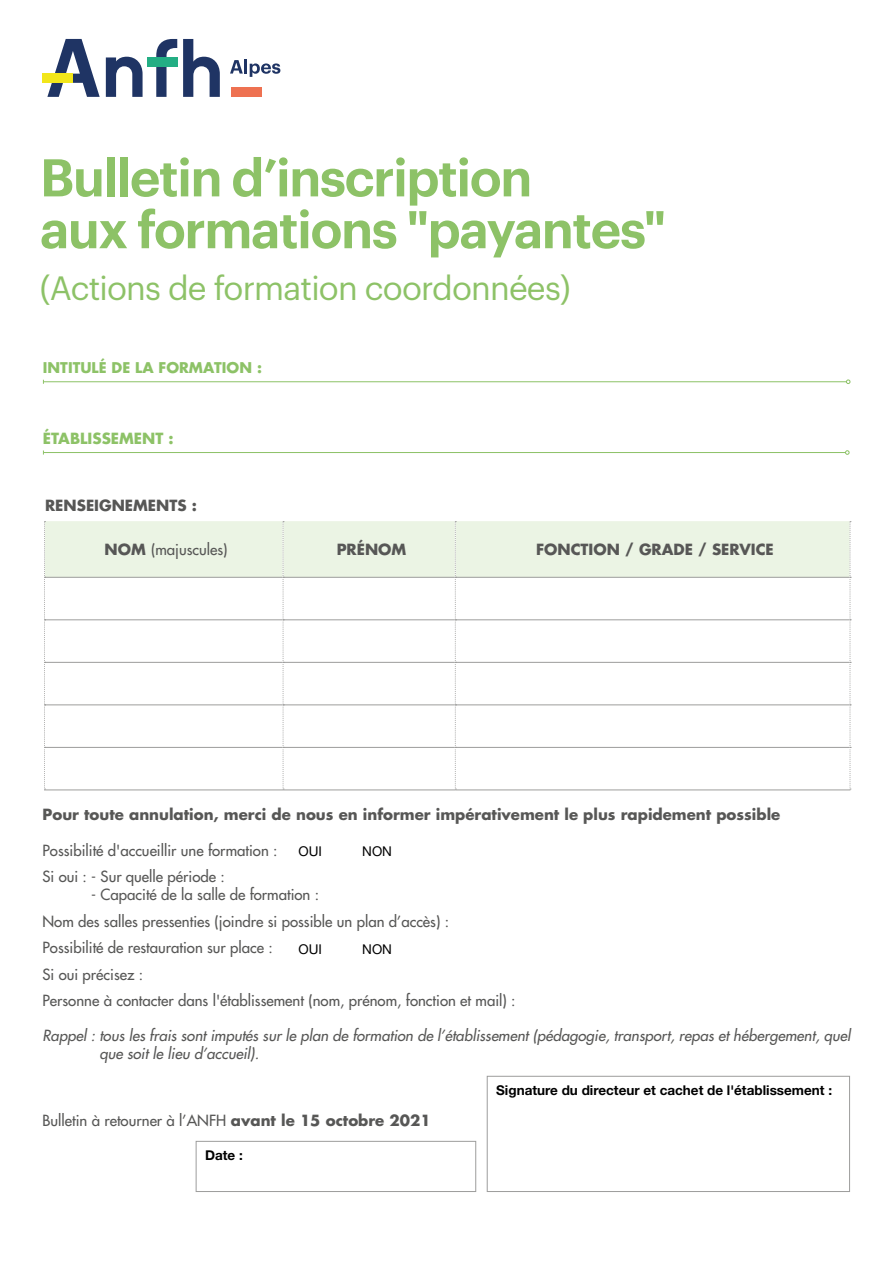
<style>
.page{position:relative;width:893px;height:1263px;background:#fff}
.page>*{position:absolute;margin:0;border:0;box-sizing:border-box;transform-origin:0 0}
.t1{font:600 51.9px/51.9px "Graphik";letter-spacing:-.025em;color:#8dc267}
.t2{font:33px "Graphik";letter-spacing:-.025em;color:#8dc267}
.t3{font:500 15px/26.5px "Futura Std";color:#575756}
.t4{font:italic 500 15px/18px "Futura Std";color:#575756}
.t5{font:700 15px "Futura Std";color:#575756}
.t6{font:700 15px "Futura Std";color:#8dc267}
.t7{font:700 14.4px "Futura Std";color:#8dc267}
.t8{font:700 13.5px "Helvetica Neue LT Std";color:#000}
.t9{font:13.5px "Helvetica Neue LT Std";color:#000}
.s1{font-weight:700}
</style>
<div class="page">
<div style="left:196px;top:1141px;width:280px;height:51px;border:1px solid #9d9d9c"></div>
<div style="left:487px;top:1076px;width:363px;height:116px;border:1px solid #9d9d9c"></div>
<div style="left:45px;top:521px;width:804px;height:56px;background:#ebf4e4"></div>
<hr style="left:456px;top:577px;width:393px;height:1px;background:#9d9d9c">
<hr style="left:456px;top:619px;width:393px;height:1px;background:#9d9d9c">
<hr style="left:456px;top:662px;width:393px;height:1px;background:#9d9d9c">
<hr style="left:456px;top:704px;width:393px;height:1px;background:#9d9d9c">
<hr style="left:456px;top:747px;width:393px;height:1px;background:#9d9d9c">
<hr style="left:455px;top:789px;width:395px;height:1px;background:#9d9d9c">
<hr style="left:45px;top:577px;width:238px;height:1px;background:#9d9d9c">
<hr style="left:283px;top:577px;width:172px;height:1px;background:#9d9d9c">
<hr style="left:45px;top:619px;width:238px;height:1px;background:#9d9d9c">
<hr style="left:283px;top:619px;width:172px;height:1px;background:#9d9d9c">
<hr style="left:45px;top:662px;width:238px;height:1px;background:#9d9d9c">
<hr style="left:283px;top:662px;width:172px;height:1px;background:#9d9d9c">
<hr style="left:45px;top:704px;width:238px;height:1px;background:#9d9d9c">
<hr style="left:283px;top:704px;width:172px;height:1px;background:#9d9d9c">
<hr style="left:45px;top:747px;width:238px;height:1px;background:#9d9d9c">
<hr style="left:283px;top:747px;width:172px;height:1px;background:#9d9d9c">
<hr style="left:44px;top:789px;width:239px;height:1px;background:#9d9d9c">
<hr style="left:283px;top:789px;width:172px;height:1px;background:#9d9d9c">
<svg style="left:44px;top:521px;width:1px;height:268px"></svg>
<svg style="left:283px;top:521px;width:1px;height:268px"></svg>
<svg style="left:455px;top:521px;width:1px;height:268px"></svg>
<svg style="left:849px;top:521px;width:2px;height:268px"></svg>
<hr style="left:43px;top:452px;width:802px;height:1px;background:#8dc267">
<svg style="left:845px;top:450px;width:4px;height:5px"></svg>
<hr style="left:43px;top:381px;width:803px;height:1px;background:#8dc267">
<svg style="left:846px;top:379px;width:4px;height:5px"></svg>
<svg style="left:106px;top:57px;width:37px;height:40px"></svg>
<svg style="left:183px;top:39px;width:37px;height:58px"></svg>
<svg style="left:47px;top:39px;width:53px;height:58px"></svg>
<svg style="left:156px;top:39px;width:21px;height:58px"></svg>
<svg style="left:230px;top:60px;width:13px;height:14px"></svg>
<hr style="left:244px;top:59px;width:3px;height:15px;background:#1f3464">
<svg style="left:250px;top:63px;width:30px;height:14px"></svg>
<div style="left:231px;top:88px;width:31px;height:9px;background:#ee7151"></div>
<div style="left:43px;top:74px;width:30px;height:9px;background:#f2e61a"></div>
<div style="left:147px;top:57px;width:30px;height:10px;background:#23ae84"></div>
<h1 class="t1" style="left:40px;top:147px;width:628px">Bulletin d’inscription<br>aux formations "payantes"</h1>
<h2 class="t2" style="left:40px;top:263px;width:532px">(Actions de formation coordonnées)</h2>
<p class="t7" style="left:43px;top:358px;width:221px">INTITULÉ DE LA FORMATION :</p>
<p class="t6" style="left:43px;top:428px;width:132px">ÉTABLISSEMENT :</p>
<p class="t5" style="left:45px;top:495px;width:153px">RENSEIGNEMENTS :</p>
<p class="t3" style="left:105px;top:536px;width:124px"><span class="s1">NOM</span> (majuscules)</p>
<p class="t5" style="left:337px;top:540px;width:71px">PRÉNOM</p>
<p class="t5" style="left:536px;top:540px;width:239px">FONCTION / GRADE / SERVICE</p>
<p class="t5" style="left:43px;top:804px;width:739px">Pour toute annulation, merci de nous en informer impérativement le plus rapidement possible</p>
<p class="t3" style="left:43px;top:837px;width:237px">Possibilité d'accueillir une formation :<br>Si oui : - Sur quelle période :</p>
<p class="t3" style="left:43px;top:881px;width:475px;text-indent:49px">- Capacité de la salle de formation :<br>Nom des salles pressenties (joindre si possible un plan d’accès) :<br>Possibilité de restauration sur place :<br>Si oui précisez :<br>Personne à contacter dans l'établissement (nom, prénom, fonction et mail) :</p>
<p class="t4" style="left:99px;top:1027px;width:753px;text-indent:-57px">Rappel : tous les frais sont imputés sur le plan de formation de l’établissement (pédagogie, transport, repas et hébergement, quel que soit le lieu d’accueil).</p>
<p class="t9" style="left:298px;top:844px;width:25px">OUI</p>
<p class="t9" style="left:362px;top:844px;width:31px">NON</p>
<p class="t9" style="left:298px;top:941px;width:25px">OUI</p>
<p class="t9" style="left:362px;top:941px;width:31px">NON</p>
<p class="t3" style="left:43px;top:1107px;width:390px">Bulletin à retourner à l’ANFH <span class="s1">avant le 15 octobre 2021</span></p>
<p class="t8" style="left:205px;top:1147px;width:39px">Date :</p>
<p class="t8" style="left:496px;top:1082px;width:337px">Signature du directeur et cachet de l'établissement :</p>
</div>
